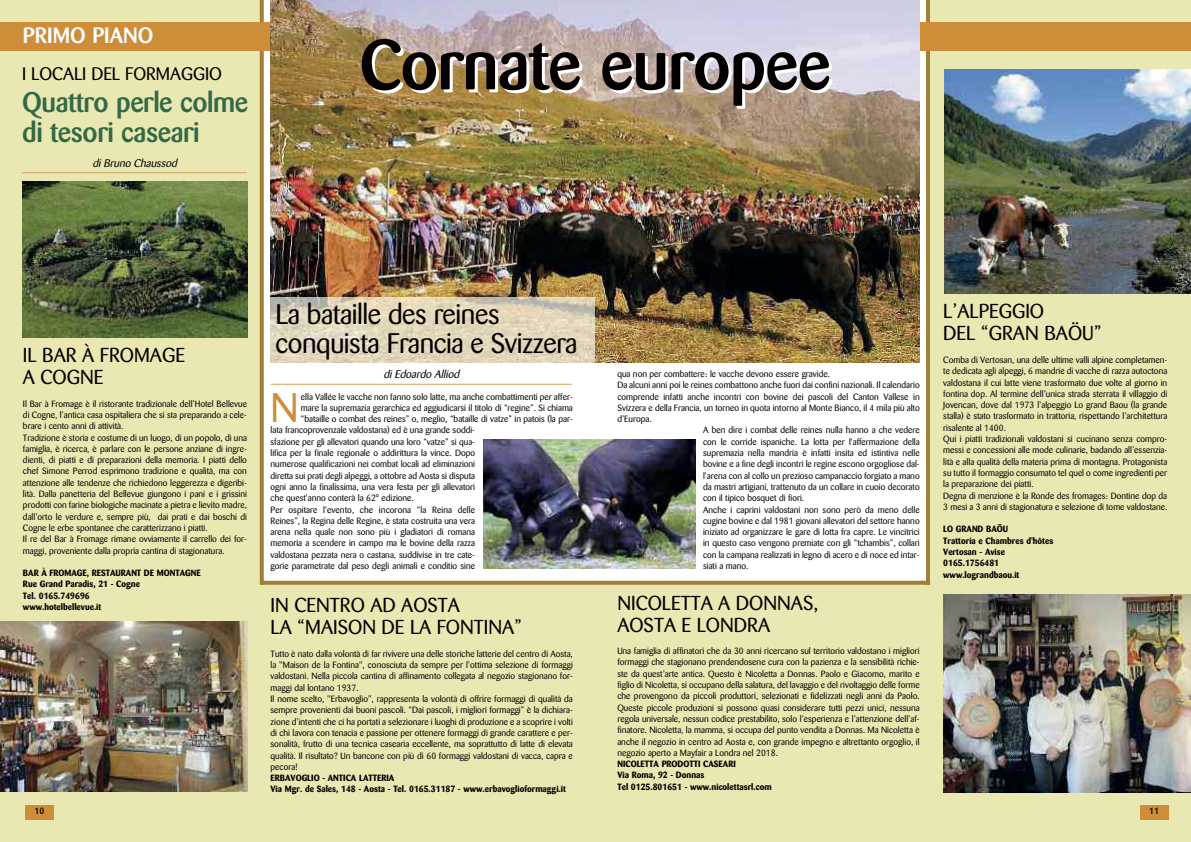
<style>
.page{position:relative;width:1191px;height:842px;background:#fff}
.page>*{position:absolute;margin:0;border:0;box-sizing:border-box;transform-origin:0 0}
.t1{font:500 70px "Barmeno";letter-spacing:-.015em;color:#050000}
.t2{font:41px "Barmeno";color:#ce8d39}
.t3{font:28px/29px "Barmeno";letter-spacing:-.015em;color:#050000}
.t4{font:500 28px/30px "Barmeno";letter-spacing:-.015em;color:#336946}
.t5{font:500 22px "Barmeno";color:#fff}
.t6{font:20px/22px "Barmeno";color:#050000}
.t7{font:18px "Barmeno";color:#050000}
.t8{font:italic 11px "Barmeno";color:#050000}
.t9{font:9px/11.3px "Barmeno";color:#050000}
.t10{font:700 9px/11.3px "Barmeno";color:#050000}
.t11{font:500 9px "Barmeno";color:#050000}
</style>
<div class="page">
<div style="left:124px;top:585px;width:905px;height:257px;background:#eae8b2"></div>
<div style="left:0;top:0;width:262px;height:842px;background:#eae8b2"></div>
<svg style="left:260px;top:0;width:4px;height:585px;background:#a78641"></svg>
<hr style="left:926px;top:0;width:4px;height:585px;background:#a27f37">
<div style="left:930px;top:0;width:261px;height:842px;background:#eae8b2"></div>
<div style="left:1140px;top:805px;width:28px;height:14px;background:#ce8d39"></div>
<div style="left:0;top:23px;width:1191px;height:28px;background:#ce8d39"></div>
<div style="left:25px;top:805px;width:29px;height:14px;background:#ce8d39"></div>
<img style="left:270px;top:0;width:649px;height:362px">
<img style="left:483px;top:439px;width:212px;height:129px">
<img style="left:0;top:621px;width:247px;height:171px">
<hr style="left:270px;top:384px;width:302px;height:1px;background:#d6a15d">
<img style="left:22px;top:181px;width:225px;height:156px">
<img style="left:944px;top:70px;width:247px;height:224px">
<img style="left:943px;top:594px;width:248px;height:199px">
<svg style="left:261px;top:581px;width:665px;height:4px;background:#a6853e"></svg>
<hr style="left:22px;top:172px;width:225px;height:1px;background:#d6a15d">
<img style="left:270px;top:297px;width:325px;height:65px">
<h3 class="t5" style="left:23px;top:26px;width:132px">PRIMO PIANO</h3>
<h3 class="t7" style="left:22px;top:66px;width:201px">I LOCALI DEL FORMAGGIO</h3>
<h3 class="t4" style="left:22px;top:90px;width:228px">Quattro perle colme di tesori caseari</h3>
<p class="t8" style="left:92px;top:158px;width:88px">di Bruno Chaussod</p>
<h1 class="t1" style="left:359px;top:36px;width:473px">Cornate europee</h1>
<h3 class="t6" style="left:23px;top:346px;width:163px">IL BAR À FROMAGE<br>A COGNE</h3>
<p class="t9" style="left:23px;top:399px;width:225px">Il Bar à Fromage è il ristorante tradizionale dell’Hotel Bellevue di Cogne, l’antica casa ospitaliera che si sta preparando a cele&shy;brare i cento anni di attività.<br>Tradizione è storia e costume di un luogo, di un popolo, di una famiglia, è ricerca, è parlare con le persone anziane di ingre&shy;dienti, di piatti e di preparazioni della memoria. I piatti dello chef Simone Perrod esprimono tradizione e qualità, ma con attenzione alle tendenze che richiedono leggerezza e digeribi&shy;lità. Dalla panetteria del Bellevue giungono i pani e i grissini prodotti con farine biologiche macinate a pietra e lievito madre, dall’orto le verdure e, sempre più, dai prati e dai boschi di Cogne le erbe spontanee che caratterizzano i piatti.<br>Il re del Bar à Fromage rimane ovviamente il carrello dei for&shy;maggi, proveniente dalla propria cantina di stagionatura.</p>
<p class="t10" style="left:23px;top:568px;width:179px">BAR À FROMAGE, RESTAURANT DE MONTAGNE<br>Rue Grand Paradis, 21 - Cogne<br>Tel. 0165.749696<br>www.hotelbellevue.it</p>
<p class="t11" style="left:34px;top:807px;width:11px">10</p>
<h3 class="t3" style="left:275px;top:302px;width:303px">La bataille des reines conquista Francia e Svizzera</h3>
<p class="t8" style="left:383px;top:370px;width:80px">di Edoardo Alliod</p>
<h2 class="t2" style="left:270px;top:391px;width:30px">N</h2>
<p class="t9" style="left:301px;top:391px;width:273px">ella Vallée le vacche non fanno solo latte, ma anche combattimenti per affer-</p>
<p class="t9" style="left:301px;top:403px;width:273px">mare la supremazia gerarchica ed aggiudicarsi il titolo di “regine”. Si chiama</p>
<p class="t9" style="left:301px;top:414px;width:273px">“bataille o combat des reines” o, meglio, “bataille di vatze” in patois (la par-</p>
<p class="t9" style="left:270px;top:425px;width:206px">lata francoprovenzale valdostana) ed è una grande soddi-</p>
<p class="t9" style="left:270px;top:437px;width:206px">sfazione per gli allevatori quando una loro “vatze” si qua-</p>
<p class="t9" style="left:270px;top:448px;width:206px">lifica per la finale regionale o addirittura la vince. Dopo</p>
<p class="t9" style="left:270px;top:459px;width:206px">numerose qualificazioni nei combat locali ad eliminazioni</p>
<p class="t9" style="left:270px;top:471px;width:206px">diretta sui prati degli alpeggi, a ottobre ad Aosta si disputa</p>
<p class="t9" style="left:270px;top:482px;width:206px">ogni anno la finalissima, una vera festa per gli allevatori</p>
<p class="t9" style="left:270px;top:493px;width:145px">che quest'anno conterà la 62° edizione.</p>
<p class="t9" style="left:270px;top:504px;width:206px">Per ospitare l'evento, che incorona “la Reina delle</p>
<p class="t9" style="left:270px;top:516px;width:206px">Reines”, la Regina delle Regine, è stata costruita una vera</p>
<p class="t9" style="left:270px;top:527px;width:206px">arena nella quale non sono più i gladiatori di romana</p>
<p class="t9" style="left:270px;top:538px;width:206px">memoria a scendere in campo ma le bovine della razza</p>
<p class="t9" style="left:270px;top:550px;width:206px">valdostana pezzata nera o castana, suddivise in tre cate-</p>
<p class="t9" style="left:270px;top:561px;width:206px">gorie parametrate dal peso degli animali e conditio sine</p>
<h3 class="t6" style="left:270px;top:596px;width:253px">IN CENTRO AD AOSTA<br>LA “MAISON DE LA FONTINA”</h3>
<p class="t9" style="left:270px;top:649px;width:304px">Tutto è nato dalla volontà di far rivivere una delle storiche latterie del centro di Aosta, la "Maison de la Fontina", conosciuta da sempre per l’ottima selezione di formaggi valdostani. Nella piccola cantina di affinamento collegata al negozio stagionano for&shy;maggi dal lontano 1937.<br>Il nome scelto, "Erbavoglio", rappresenta la volontà di offrire formaggi di qualità da sempre provenienti dai buoni pascoli. “Dai pascoli, i migliori formaggi” è la dichiara&shy;zione d’intenti che ci ha portati a selezionare i luoghi di produzione e a scoprire i volti di chi lavora con tenacia e passione per ottenere formaggi di grande carattere e per&shy;sonalità, frutto di una tecnica casearia eccellente, ma soprattutto di latte di elevata qualità. Il risultato? Un bancone con più di 60 formaggi valdostani di vacca, capra e pecora!</p>
<p class="t10" style="left:270px;top:773px;width:297px">ERBAVOGLIO - ANTICA LATTERIA<br>Via Mgr. de Sales, 148 - Aosta - Tel. 0165.31187 - www.erbavoglioformaggi.it</p>
<p class="t9" style="left:617px;top:369px;width:214px">qua non per combattere: le vacche devono essere gravide.</p>
<p class="t9" style="left:617px;top:380px;width:304px">Da alcuni anni poi le reines combattono anche fuori dai confini nazionali. Il calendario</p>
<p class="t9" style="left:617px;top:391px;width:304px">comprende infatti anche incontri con bovine dei pascoli del Canton Vallese in</p>
<p class="t9" style="left:617px;top:403px;width:304px">Svizzera e della Francia, un torneo in quota intorno al Monte Bianco, il 4 mila più alto</p>
<p class="t9" style="left:617px;top:414px;width:36px">d’Europa.</p>
<p class="t9" style="left:703px;top:425px;width:218px">A ben dire i combat delle reines nulla hanno a che vedere</p>
<p class="t9" style="left:703px;top:437px;width:218px">con le corride ispaniche. La lotta per l'affermazione della</p>
<p class="t9" style="left:703px;top:448px;width:218px">supremazia nella mandria è infatti insita ed istintiva nelle</p>
<p class="t9" style="left:703px;top:459px;width:218px">bovine e a fine degli incontri le regine escono orgogliose dal-</p>
<p class="t9" style="left:703px;top:471px;width:218px">l'arena con al collo un prezioso campanaccio forgiato a mano</p>
<p class="t9" style="left:703px;top:482px;width:218px">da mastri artigiani, trattenuto da un collare in cuoio decorato</p>
<p class="t9" style="left:703px;top:493px;width:103px">con il tipico bosquet di fiori.</p>
<p class="t9" style="left:703px;top:504px;width:218px">Anche i caprini valdostani non sono però da meno delle</p>
<p class="t9" style="left:703px;top:516px;width:218px">cugine bovine e dal 1981 giovani allevatori del settore hanno</p>
<p class="t9" style="left:703px;top:527px;width:218px">iniziato ad organizzare le gare di lotta fra capre. Le vincitrici</p>
<p class="t9" style="left:703px;top:538px;width:218px">in questo caso vengono premiate con gli “tchambis”, collari</p>
<p class="t9" style="left:703px;top:550px;width:218px">con la campana realizzati in legno di acero e di noce ed intar-</p>
<p class="t9" style="left:703px;top:561px;width:47px">siati a mano.</p>
<h3 class="t6" style="left:617px;top:593px;width:202px">NICOLETTA A DONNAS,<br>AOSTA E LONDRA</h3>
<p class="t9" style="left:617px;top:646px;width:304px;text-align:justify">Una famiglia di affinatori che da 30 anni ricercano sul territorio valdostano i migliori formaggi che stagionano prendendosene cura con la pazienza e la sensibilità richie&shy;ste da quest’arte antica. Questo è Nicoletta a Donnas. Paolo e Giacomo, marito e figlio di Nicoletta, si occupano della salatura, del lavaggio e del rivoltaggio delle forme che provengono da piccoli produttori, selezionati e fidelizzati negli anni da Paolo.<br>Queste piccole produzioni si possono quasi considerare tutti pezzi unici, nessuna regola universale, nessun codice prestabilito, solo l’esperienza e l’attenzione dell’af&shy;finatore. Nicoletta, la mamma, si occupa del punto vendita a Donnas. Ma Nicoletta è anche il negozio in centro ad Aosta e, con grande impegno e altrettanto orgoglio, il negozio aperto a Mayfair a Londra nel 2018.</p>
<p class="t10" style="left:617px;top:759px;width:156px">NICOLETTA PRODOTTI CASEARI<br>Via Roma, 92 - Donnas<br>Tel 0125.801651 - www.nicolettasrl.com</p>
<h3 class="t6" style="left:943px;top:302px;width:160px">L’ALPEGGIO<br>DEL “GRAN BAÖU”</h3>
<p class="t9" style="left:943px;top:355px;width:226px">Comba di Vertosan, una delle ultime valli alpine completamen&shy;te dedicata agli alpeggi, 6 mandrie di vacche di razza autoctona valdostana il cui latte viene trasformato due volte al giorno in fontina dop. Al termine dell’unica strada sterrata il villaggio di Jovencan, dove dal 1973 l’alpeggio Lo grand Baou (la grande stalla) è stato trasformato in trattoria, rispettando l’architettura risalente al 1400.<br>Qui i piatti tradizionali valdostani si cucinano senza compro&shy;messi e concessioni alle mode culinarie, badando all’essenzia&shy;lità e alla qualità della materia prima di montagna. Protagonista su tutto il formaggio consumato tel quel o come ingredienti per la preparazione dei piatti.<br>Degna di menzione è la Ronde des fromages: Dontine dop da 3 mesi a 3 anni di stagionatura e selezione di tome valdostane.</p>
<p class="t10" style="left:943px;top:524px;width:112px">LO GRAND BAÖU<br>Trattoria e Chambres d'hôtes<br>Vertosan - Avise<br>0165.1756481 www.lograndbaou.it</p>
<p class="t11" style="left:1149px;top:807px;width:11px">11</p>
</div>
